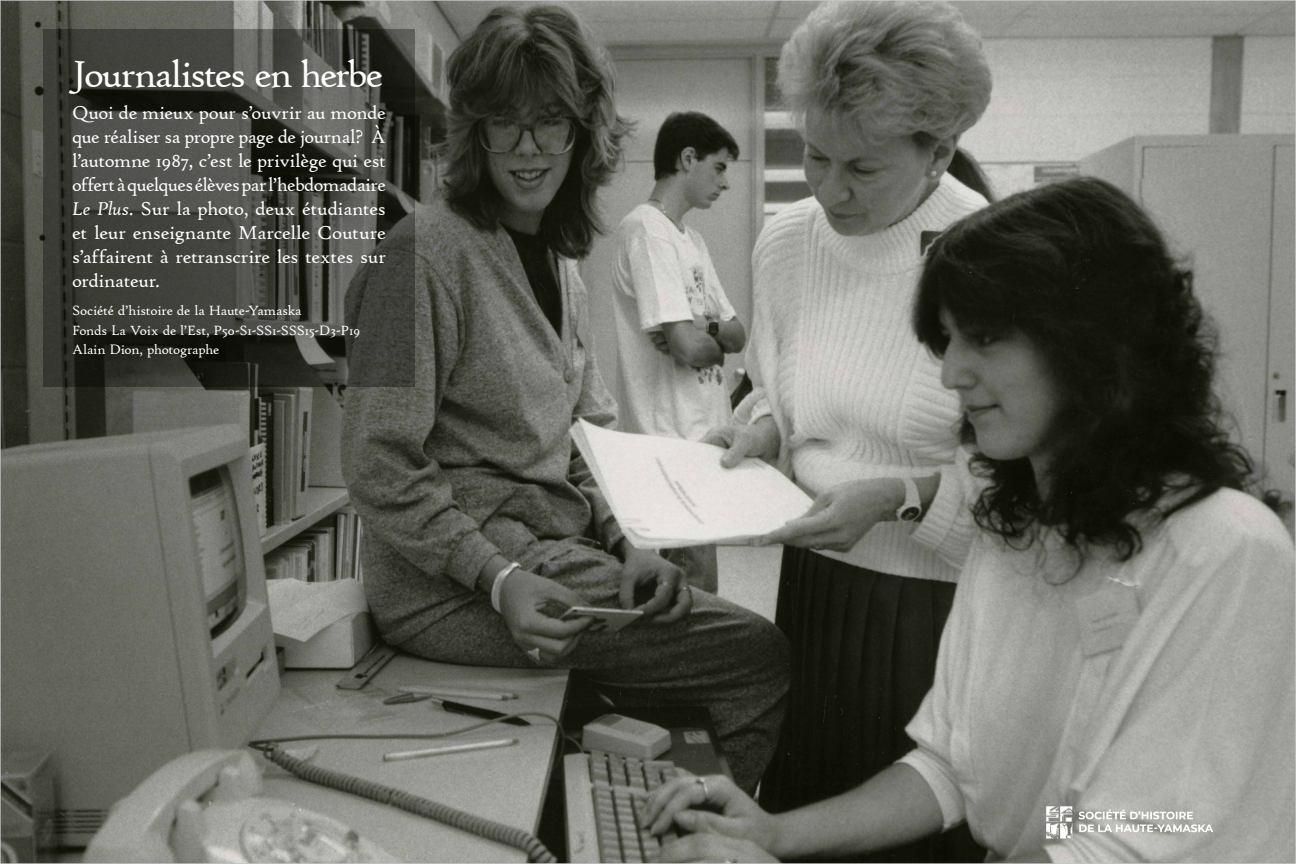
<style>
.page{position:relative;width:1296px;height:864px;background:#fff}
.page>*{position:absolute;margin:0;border:0;box-sizing:border-box;transform-origin:0 0}
.t1{font:40px "High Tower Text";letter-spacing:-.055em;color:#fff}
.t2{font:20px/24px "High Tower Text";letter-spacing:-.015em;color:#fff;text-align:justify}
.t3{font:14.4px "High Tower Text";letter-spacing:-.015em;color:#fff}
.s1{font-style:italic}
</style>
<div class="page">
<img style="left:2px;top:2px;width:1292px;height:860px">
<img style="left:1014px;top:782px;width:239px;height:80px">
<svg style="left:43px;top:29px;width:372px;height:357px;background:#3e3f3a"></svg>
<p class="t1" style="left:72px;top:51px;width:313px">Journalistes en herbe</p>
<p class="t2" style="left:72px;top:101px;width:315px">Quoi de mieux pour ’s ouvrir au monde que réaliser sa propre page de journal? À ’lautomne 1987, ’c est le privilège qui est offertàquelquesélèvespar ’l hebdomadaire <span class="s1">Le Plus</span>. Sur la photo, deux étudiantes et leur enseignante Marcelle Couture ’saffairent à retranscrire les textes sur ordinateur.</p>
<p class="t3" style="left:72px;top:303px;width:231px">Société ’d histoire de la Haute-Yamaska</p>
<p class="t3" style="left:72px;top:322px;width:290px">Fonds La Voix de ’l Est P, 50-S1-SS1-SSS15-D3-P19</p>
<p class="t3" style="left:72px;top:341px;width:149px">Alain Dion, photographe</p>
</div>
